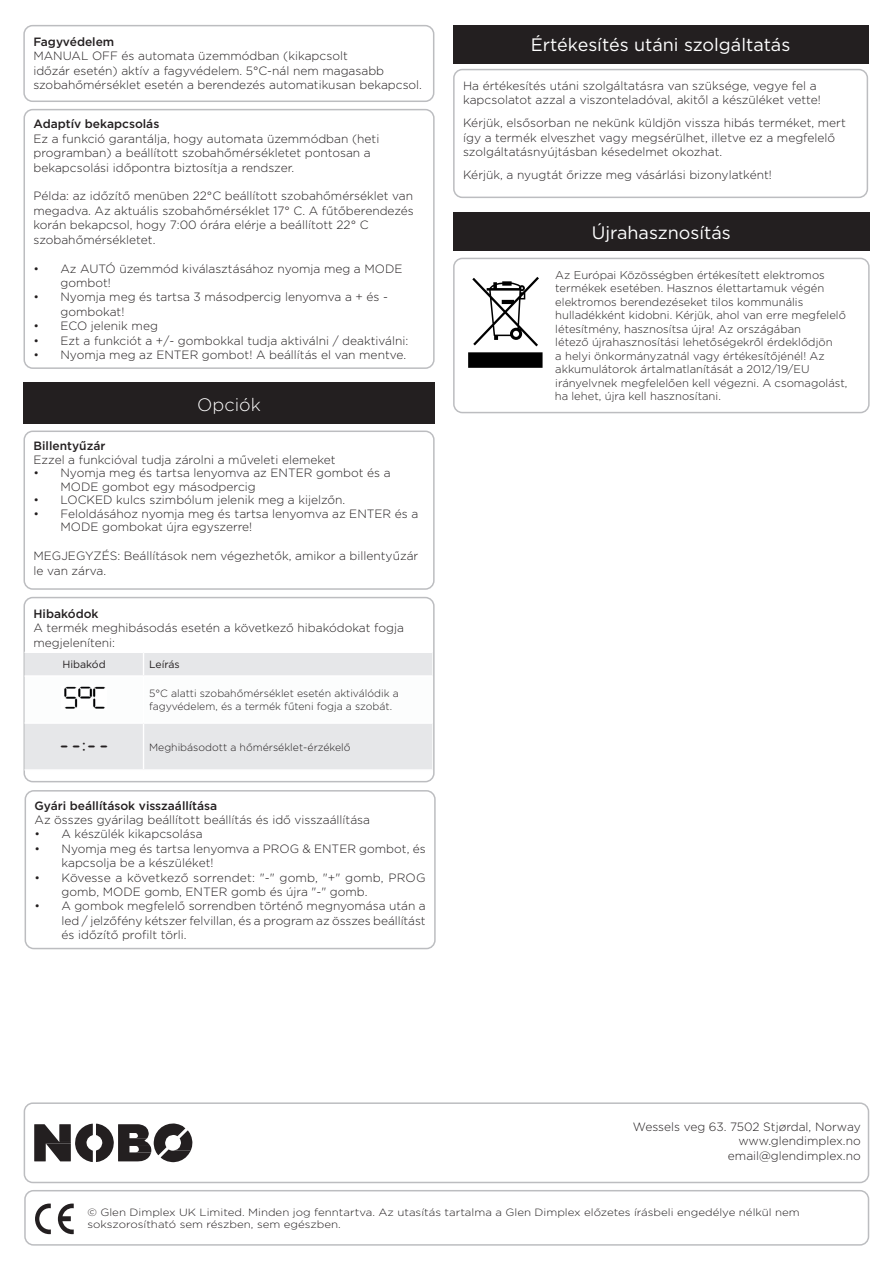
<style>
.page{position:relative;width:893px;height:1263px;background:#fff}
.page>*{position:absolute;margin:0;border:0;box-sizing:border-box;transform-origin:0 0}
.t1{font:18px "Gotham";color:#fff}
.t2{font:300 18px "Gotham";color:#fff}
.t3{font:700 15px "DSEG7 Classic";color:#231f20}
.t4{font:300 12px/14.4px "Gotham";color:#231f20}
.t5{font:500 12px "Gotham";color:#231f20}
.t6{font:300 11.25px/13.5px "Gotham";color:#231f20}
.t7{font:300 10.5px/12.6px "Gotham";color:#231f20;scale:1.1 1}
.t8{font:300 10.5px/12.6px "Gotham";color:#231f20}
.t9{font:10.5px "Gotham";color:#231f20}
</style>
<div class="page">
<div style="left:24px;top:597px;width:411px;height:185px;border:2px solid #bcbdc0;border-radius:9px"></div>
<div style="left:23px;top:25px;width:411px;height:77px;border:2px solid #bcbdc0;border-radius:9px"></div>
<div style="left:24px;top:109px;width:411px;height:260px;border:2px solid #bcbdc0;border-radius:9px"></div>
<div style="left:24px;top:383px;width:411px;height:41px;background:#231f20"></div>
<div style="left:24px;top:430px;width:411px;height:160px;border:2px solid #bcbdc0;border-radius:9px"></div>
<div style="left:25px;top:724px;width:407px;height:45px;background:#e6e7e9"></div>
<hr style="left:25px;top:652px;width:119px;height:1px;background:#fff">
<hr style="left:25px;top:722px;width:119px;height:2px;background:#fff">
<hr style="left:25px;top:769px;width:119px;height:2px;background:#fff">
<svg style="left:25px;top:653px;width:407px;height:69px"></svg>
<hr style="left:143px;top:677px;width:1px;height:45px;background:#fff">
<hr style="left:143px;top:724px;width:1px;height:45px;background:#fff">
<img style="left:61px;top:687px;width:46px;height:22px">
<div style="left:25px;top:790px;width:411px;height:159px;border:2px solid #bcbdc0;border-radius:9px"></div>
<div style="left:24px;top:1190px;width:845px;height:55px;border:2px solid #bcbdc0;border-radius:9px"></div>
<div style="left:24px;top:1102px;width:845px;height:81px;border:2px solid #bcbdc0;border-radius:9px"></div>
<svg style="left:35px;top:1203px;width:16px;height:31px"></svg>
<svg style="left:58px;top:1203px;width:16px;height:31px"></svg>
<svg style="left:34px;top:1123px;width:158px;height:39px"></svg>
<div style="left:453px;top:212px;width:417px;height:39px;background:#231f20"></div>
<div style="left:453px;top:258px;width:417px;height:155px;border:2px solid #bcbdc0;border-radius:9px"></div>
<svg style="left:468px;top:277px;width:75px;height:91px"></svg>
<div style="left:453px;top:25px;width:415px;height:38px;background:#231f20"></div>
<div style="left:453px;top:69px;width:415px;height:129px;border:2px solid #bcbdc0;border-radius:9px"></div>
<p class="t5" style="left:33px;top:34px;width:83px">Fagyvédelem</p>
<p class="t4" style="left:33px;top:49px;width:390px">MANUAL OFF és automata üzemmódban (kikapcsolt<br>időzár esetén) aktív a fagyvédelem. 5°C-nál nem magasabb szobahőmérséklet esetén a berendezés automatikusan bekapcsol.</p>
<p class="t5" style="left:34px;top:116px;width:127px">Adaptív bekapcsolás</p>
<p class="t4" style="left:34px;top:131px;width:347px">Ez a funkció garantálja, hogy automata üzemmódban (heti programban) a beállított szobahőmérsékletet pontosan a bekapcsolási időpontra biztosítja a rendszer.</p>
<p class="t4" style="left:34px;top:189px;width:382px">Példa: az időzítő menüben 22°C beállított szobahőmérséklet van megadva. Az aktuális szobahőmérséklet 17° C. A fűtőberendezés korán bekapcsol, hogy 7:00 órára elérje a beállított 22° C szobahőmérsékletet.</p>
<p class="t4" style="left:61px;top:261px;width:343px;text-indent:-27px">• Az AUTÓ üzemmód kiválasztásához nyomja meg a MODE gombot!</p>
<p class="t4" style="left:61px;top:289px;width:329px;text-indent:-27px">• Nyomja meg és tartsa 3 másodpercig lenyomva a + és - gombokat!</p>
<p class="t4" style="left:34px;top:318px;width:126px">• ECO jelenik meg</p>
<p class="t4" style="left:34px;top:333px;width:376px">• Ezt a funkciót a +/- gombokkal tudja aktiválni / deaktiválni:</p>
<p class="t4" style="left:34px;top:347px;width:374px">• Nyomja meg az ENTER gombot! A beállítás el van mentve.</p>
<h1 class="t2" style="left:197px;top:393px;width:65px">Opciók</h1>
<p class="t5" style="left:34px;top:438px;width:73px">Billentyűzár</p>
<p class="t4" style="left:34px;top:452px;width:304px">Ezzel a funkcióval tudja zárolni a műveleti elemeket</p>
<p class="t4" style="left:61px;top:466px;width:332px;line-height:13.5px;text-indent:-27px">• Nyomja meg és tartsa lenyomva az ENTER gombot és a<br>MODE gombot egy másodpercig</p>
<p class="t4" style="left:34px;top:492px;width:313px">• LOCKED kulcs szimbólum jelenik meg a kijelzőn.</p>
<p class="t4" style="left:61px;top:506px;width:359px;line-height:13.5px;text-indent:-27px">• Feloldásához nyomja meg és tartsa lenyomva az ENTER és a<br>MODE gombokat újra egyszerre!</p>
<p class="t4" style="left:34px;top:548px;width:386px;line-height:15px">MEGJEGYZÉS: Beállítások nem végezhetők, amikor a billentyűzár le van zárva.</p>
<p class="t5" style="left:34px;top:606px;width:67px">Hibakódok</p>
<p class="t4" style="left:34px;top:620px;width:372px">A termék meghibásodás esetén a következő hibakódokat fogja megjeleníteni:</p>
<p class="t9" style="left:62px;top:658px;width:45px">Hibakód</p>
<p class="t9" style="left:149px;top:658px;width:32px">Leírás</p>
<p class="t8" style="left:149px;top:687px;width:251px">5°C alatti szobahőmérséklet esetén aktiválódik a fagyvédelem, és a termék fűteni fogja a szobát.</p>
<p class="t3" style="left:58px;top:740px;width:53px">--:--</p>
<p class="t8" style="left:149px;top:740px;width:203px">Meghibásodott a hőmérséklet-érzékelő</p>
<p class="t5" style="left:35px;top:797px;width:184px">Gyári beállítások visszaállítása</p>
<p class="t4" style="left:35px;top:812px;width:337px">Az összes gyárilag beállított beállítás és idő visszaállítása</p>
<p class="t4" style="left:35px;top:827px;width:170px">• A készülék kikapcsolása</p>
<p class="t4" style="left:62px;top:841px;width:366px;text-indent:-27px">• Nyomja meg és tartsa lenyomva a PROG &amp; ENTER gombot, és kapcsolja be a készüléket!</p>
<p class="t4" style="left:62px;top:870px;width:365px;text-indent:-27px">• Kövesse a következő sorrendet: "-" gomb, "+" gomb, PROG gomb, MODE gomb, ENTER gomb és újra "-" gomb.</p>
<p class="t4" style="left:62px;top:899px;width:366px;text-align:justify;text-indent:-27px">• A gombok megfelelő sorrendben történő megnyomása után a led / jelzőfény kétszer felvillan, és a program az összes beállítást és időzítő profilt törli.</p>
<h1 class="t1" style="left:531px;top:33px;width:261px">Értékesítés utáni szolgáltatás</h1>
<p class="t4" style="left:463px;top:78px;width:359px">Ha értékesítés utáni szolgáltatásra van szüksége, vegye fel a kapcsolatot azzal a viszonteladóval, akitől a készüléket vette!</p>
<p class="t4" style="left:463px;top:115px;width:384px">Kérjük, elsősorban ne nekünk küldjön vissza hibás terméket, mert így a termék elveszhet vagy megsérülhet, illetve ez a megfelelő szolgáltatásnyújtásban késedelmet okozhat.</p>
<p class="t4" style="left:463px;top:167px;width:310px">Kérjük, a nyugtát őrizze meg vásárlási bizonylatként!</p>
<h1 class="t1" style="left:592px;top:221px;width:141px">Újrahasznosítás</h1>
<p class="t6" style="left:555px;top:268px;width:294px">Az Európai Közösségben értékesített elektromos termékek esetében. Hasznos élettartamuk végén elektromos berendezéseket tilos kommunális hulladékként kidobni. Kérjük, ahol van erre megfelelő létesítmény, hasznosítsa újra! Az országában<br>létező újrahasznosítási lehetőségekről érdeklődjön<br>a helyi önkormányzatnál vagy értékesítőjénél! Az akkumulátorok ártalmatlanítását a 2012/19/EU irányelvnek megfelelően kell végezni. A csomagolást, ha lehet, újra kell hasznosítani.</p>
<p class="t4" style="left:633px;top:1119px;width:229px;text-align:right">Wessels veg 63. 7502 Stjørdal, Norway www.glendimplex.no email@glendimplex.no</p>
<p class="t7" style="left:87px;top:1205px;width:649px">© Glen Dimplex UK Limited. Minden jog fenntartva. Az utasítás tartalma a Glen Dimplex előzetes írásbeli engedélye nélkül nem sokszorosítható sem részben, sem egészben.</p>
</div>
